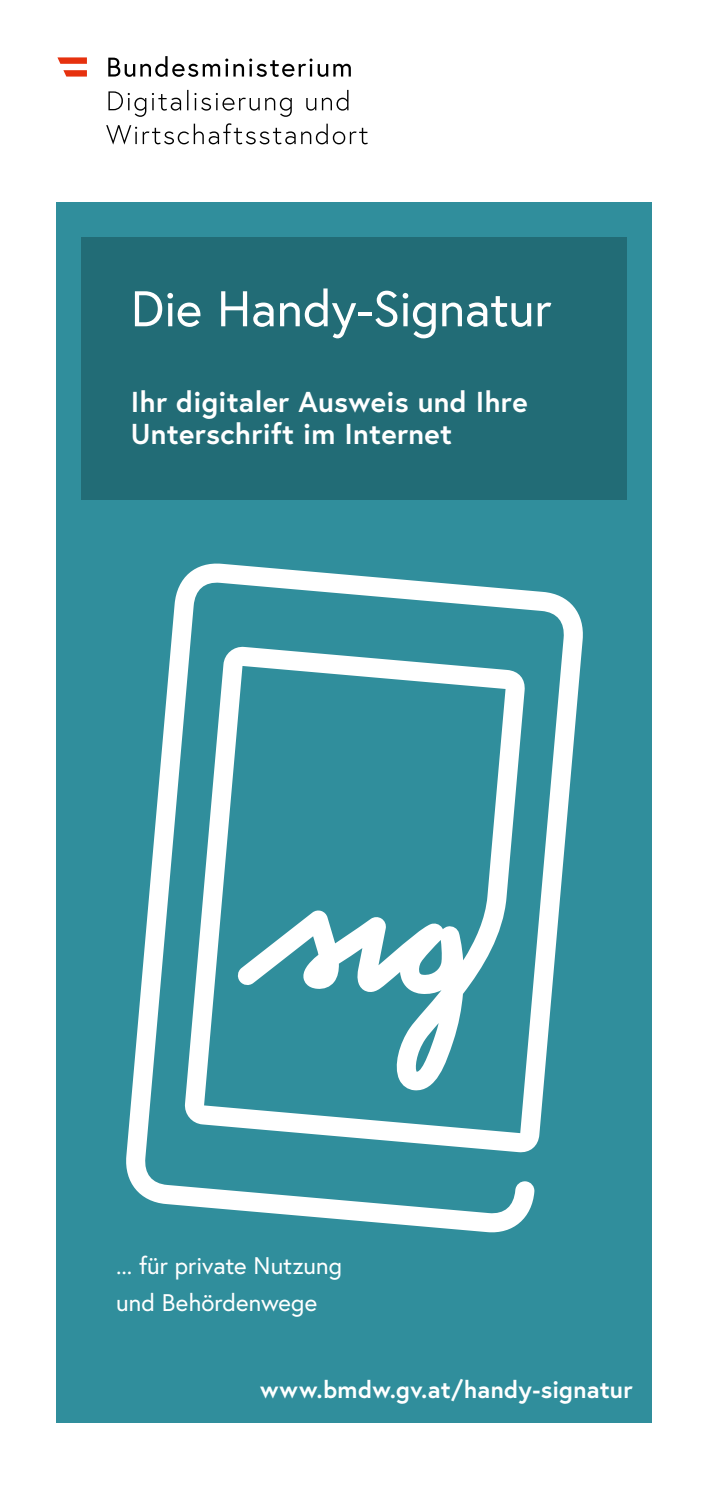
<style>
.page{position:relative;width:709px;height:1489px;background:#fff}
.page>*{position:absolute;margin:0;border:0;box-sizing:border-box;transform-origin:0 0}
.h1_ohne_Nummerierung{font:50px "Europa Austria";letter-spacing:-.005em;color:#fff}
.t1{font:700 28.75px/32.5px "Europa Austria";letter-spacing:.01em;color:#fff}
.t2{font:24px/37.5px "Europa Austria";letter-spacing:.005em;color:#fff}
.t3{font:700 24px "Europa Austria";letter-spacing:.01em;color:#fff}
</style>
<div class="page">
<div style="left:57px;top:202px;width:595px;height:1220px;background:#308e9c"></div>
<svg style="left:126px;top:563px;width:457px;height:670px"></svg>
<div style="left:81px;top:237px;width:546px;height:263px;background:#226c76"></div>
<svg style="left:106px;top:123px;width:262px;height:22px"></svg>
<svg style="left:108px;top:90px;width:240px;height:27px"></svg>
<svg style="left:108px;top:56px;width:243px;height:21px"></svg>
<svg style="left:57px;top:57px;width:30px;height:7px"></svg>
<svg style="left:63px;top:70px;width:24px;height:7px"></svg>
<h1 class="h1_ohne_Nummerierung" style="left:131px;top:277px;width:422px">Die Handy-Signatur</h1>
<p class="t1" style="left:131px;top:385px;width:398px">Ihr digitaler Ausweis und Ihre<br>Unterschrift im Internet</p>
<p class="t2" style="left:116px;top:1246px;width:227px">... für private Nutzung und Behördenwege</p>
<p class="t3" style="left:260px;top:1373px;width:374px">www.bmdw.gv.at/handy-signatur</p>
</div>
